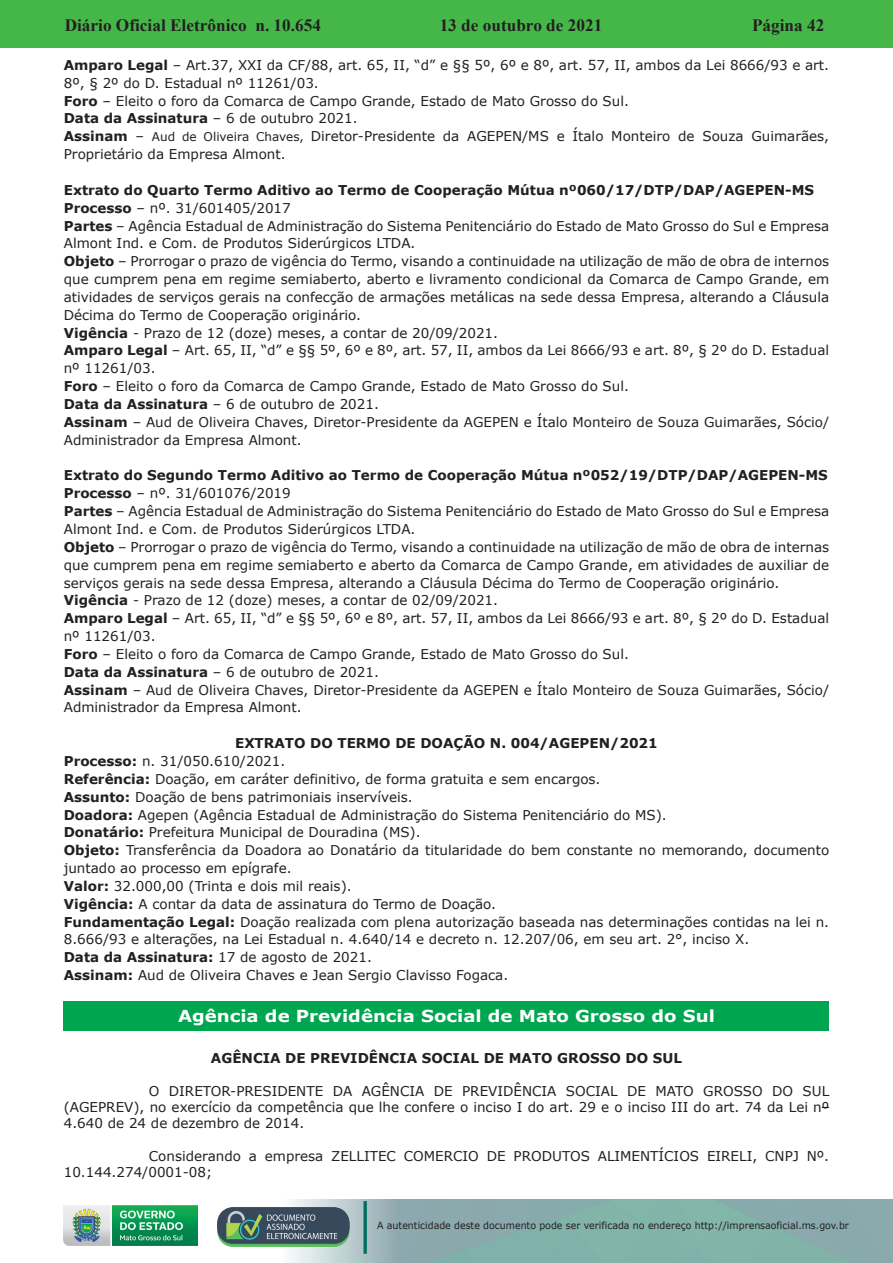
<style>
.page{position:relative;width:893px;height:1263px;background:#fff}
.page>*{position:absolute;margin:0;border:0;box-sizing:border-box;transform-origin:0 0}
.t1{font:700 17.25px "Times New Roman";color:#231f20}
.t2{font:700 16.5px "Verdana";color:#fff;scale:1.1 1}
.t3{font:13.5px/17.9px "Verdana";color:#231f20}
.t4{font:700 13.5px "Verdana";color:#231f20}
.t5{font:9.9px "Verdana";color:#231f20;scale:.95 1}
.s1{font-weight:700}
.s2{font-size:12px}
</style>
<div class="page">
<div style="left:0;top:0;width:893px;height:48px;background:#45b749"></div>
<img style="left:63px;top:1199px;width:830px;height:64px">
<img style="left:364px;top:1202px;width:2px;height:51px">
<img style="left:218px;top:1207px;width:132px;height:39px">
<img style="left:64px;top:1205px;width:134px;height:41px">
<div style="left:64px;top:1001px;width:765px;height:30px;background:#00a54f"></div>
<p class="t1" style="left:65px;top:13px;width:258px">Diário Oficial Eletrônico n. 10.654</p>
<p class="t1" style="left:440px;top:13px;width:164px">13 de outubro de 2021</p>
<p class="t1" style="left:752px;top:13px;width:74px">Página 42</p>
<p class="t3" style="left:64px;top:56px;width:767px"><span class="s1">Amparo Legal</span> – Art.37, XXI da CF/88, art. 65, II, “d” e §§ 5º, 6º e 8º, art. 57, II, ambos da Lei 8666/93 e art.<br>8º, § 2º do D. Estadual nº 11261/03.<br><span class="s1">Foro</span> – Eleito o foro da Comarca de Campo Grande, Estado de Mato Grosso do Sul.<br><span class="s1">Data da Assinatura</span> – 6 de outubro 2021.<br><span class="s1">Assinam</span> – <span class="s2">Aud de Oliveira Chaves,</span> Diretor-Presidente da AGEPEN/MS e Ítalo Monteiro de Souza Guimarães, Proprietário da Empresa Almont.</p>
<p class="t3" style="left:64px;top:181px;width:767px"><span class="s1">Extrato do Quarto Termo Aditivo ao Termo de Cooperação Mútua nº060/17/DTP/DAP/AGEPEN-MS Processo</span> – nº. 31/601405/2017<br><span class="s1">Partes</span> – Agência Estadual de Administração do Sistema Penitenciário do Estado de Mato Grosso do Sul e Empresa Almont Ind. e Com. de Produtos Siderúrgicos LTDA.<br><span class="s1">Objeto</span> – Prorrogar o prazo de vigência do Termo, visando a continuidade na utilização de mão de obra de internos que cumprem pena em regime semiaberto, aberto e livramento condicional da Comarca de Campo Grande, em atividades de serviços gerais na confecção de armações metálicas na sede dessa Empresa, alterando a Cláusula Décima do Termo de Cooperação originário.<br><span class="s1">Vigência</span> - Prazo de 12 (doze) meses, a contar de 20/09/2021.<br><span class="s1">Amparo Legal</span> – Art. 65, II, “d” e §§ 5º, 6º e 8º, art. 57, II, ambos da Lei 8666/93 e art. 8º, § 2º do D. Estadual nº 11261/03.<br><span class="s1">Foro</span> – Eleito o foro da Comarca de Campo Grande, Estado de Mato Grosso do Sul.<br><span class="s1">Data da Assinatura</span> – 6 de outubro de 2021.<br><span class="s1">Assinam</span> – Aud de Oliveira Chaves, Diretor-Presidente da AGEPEN e Ítalo Monteiro de Souza Guimarães, Sócio/ Administrador da Empresa Almont.</p>
<p class="t3" style="left:64px;top:466px;width:767px"><span class="s1">Extrato do Segundo Termo Aditivo ao Termo de Cooperação Mútua nº052/19/DTP/DAP/AGEPEN-MS Processo</span> – nº. 31/601076/2019<br><span class="s1">Partes</span> – Agência Estadual de Administração do Sistema Penitenciário do Estado de Mato Grosso do Sul e Empresa Almont Ind. e Com. de Produtos Siderúrgicos LTDA.<br><span class="s1">Objeto</span> – Prorrogar o prazo de vigência do Termo, visando a continuidade na utilização de mão de obra de internas que cumprem pena em regime semiaberto e aberto da Comarca de Campo Grande, em atividades de auxiliar de serviços gerais na sede dessa Empresa, alterando a Cláusula Décima do Termo de Cooperação originário.<br><span class="s1">Vigência</span> - Prazo de 12 (doze) meses, a contar de 02/09/2021.<br><span class="s1">Amparo Legal</span> – Art. 65, II, “d” e §§ 5º, 6º e 8º, art. 57, II, ambos da Lei 8666/93 e art. 8º, § 2º do D. Estadual nº 11261/03.<br><span class="s1">Foro</span> – Eleito o foro da Comarca de Campo Grande, Estado de Mato Grosso do Sul.<br><span class="s1">Data da Assinatura</span> – 6 de outubro de 2021.<br><span class="s1">Assinam</span> – Aud de Oliveira Chaves, Diretor-Presidente da AGEPEN e Ítalo Monteiro de Souza Guimarães, Sócio/ Administrador da Empresa Almont.</p>
<p class="t3" style="left:64px;top:734px;width:767px;text-indent:171px"><span class="s1">EXTRATO DO TERMO DE DOAÇÃO N. 004/AGEPEN/2021<br>Processo:</span> n. 31/050.610/2021.<br><span class="s1">Referência:</span> Doação, em caráter definitivo, de forma gratuita e sem encargos.<br><span class="s1">Assunto:</span> Doação de bens patrimoniais inservíveis.<br><span class="s1">Doadora:</span> Agepen (Agência Estadual de Administração do Sistema Penitenciário do MS).<br><span class="s1">Donatário:</span> Prefeitura Municipal de Douradina (MS).<br><span class="s1">Objeto:</span> Transferência da Doadora ao Donatário da titularidade do bem constante no memorando, documento juntado ao processo em epígrafe.<br><span class="s1">Valor:</span> 32.000,00 (Trinta e dois mil reais).<br><span class="s1">Vigência:</span> A contar da data de assinatura do Termo de Doação.<br><span class="s1">Fundamentação Legal:</span> Doação realizada com plena autorização baseada nas determinações contidas na lei n.<br>8.666/93 e alterações, na Lei Estadual n. 4.640/14 e decreto n. 12.207/06, em seu art. 2°, inciso X.<br><span class="s1">Data da Assinatura:</span> 17 de agosto de 2021.<br><span class="s1">Assinam:</span> Aud de Oliveira Chaves e Jean Sergio Clavisso Fogaca.</p>
<p class="t2" style="left:178px;top:1005px;width:490px">Agência de Previdência Social de Mato Grosso do Sul</p>
<p class="t4" style="left:211px;top:1049px;width:473px">AGÊNCIA DE PREVIDÊNCIA SOCIAL DE MATO GROSSO DO SUL</p>
<p class="t3" style="left:64px;top:1082px;width:767px;line-height:16.2px;text-align:justify;text-indent:85px">O DIRETOR-PRESIDENTE DA AGÊNCIA DE PREVIDÊNCIA SOCIAL DE MATO GROSSO DO SUL (AGEPREV), no exercício da competência que lhe confere o inciso I do art. 29 e o inciso III do art. 74 da Lei nº 4.640 de 24 de dezembro de 2014.</p>
<p class="t3" style="left:64px;top:1147px;width:767px;line-height:16.2px;text-indent:85px">Considerando a empresa ZELLITEC COMERCIO DE PRODUTOS ALIMENTÍCIOS EIRELI, CNPJ Nº.<br>10.144.274/0001-08;</p>
<p class="t5" style="left:377px;top:1219px;width:498px">A autenticidade deste documento pode ser verificada no endereço http://imprensaoficial.ms.gov.br</p>
</div>
